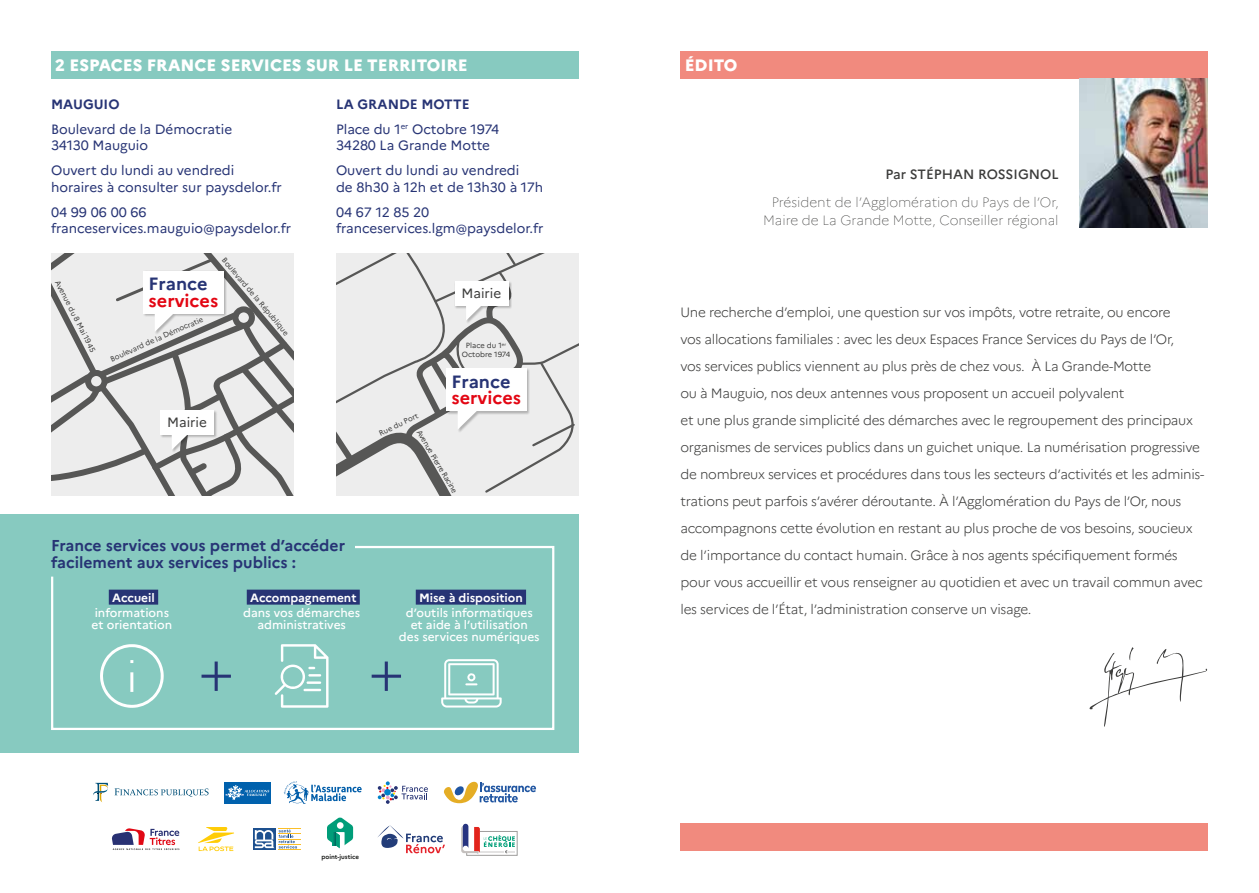
<style>
.page{position:relative;width:1259px;height:893px;background:#fff}
.page>*{position:absolute;margin:0;border:0;box-sizing:border-box;transform-origin:0 0}
.t1{font:300 58.35px "Marianne";color:#273475}
.t2{font:700 17.85px "Marianne";color:#e30613}
.t3{font:700 17.85px "Marianne";color:#273475}
.t4{font:800 16.5px "Marianne";color:#fff}
.t5{font:700 15.75px/17.2px "Marianne";color:#273475}
.t6{font:300 13.5px/27px "Marianne";letter-spacing:-.02em;color:#3c3c3b}
.t7{font:13.5px/16.5px "Marianne";color:#273475}
.t8{font:100 13.5px/18px "Marianne";color:#3c3c3b;text-align:right}
.t9{font:500 13.5px "Marianne";color:#3c3c3b}
.t10{font:13.5px "Marianne";color:#3c3c3b}
.t11{font:700 13.5px "Marianne";color:#273475}
.t12{font:500 12px/12px "Marianne";color:#fff;text-align:center}
.t13{font:700 12px "Marianne";color:#fff}
.t14{font:7.5px/9px "Marianne";color:#3c3c3b;text-align:center}
.t15{font:700 6.15px "Marianne";color:#1d1e1c}
.s1{font-weight:700}
</style>
<div class="page">
<div style="left:0;top:515px;width:578px;height:238px;background:#87cac0"></div>
<svg style="left:51px;top:545px;width:504px;height:185px"></svg>
<div style="left:51px;top:51px;width:527px;height:27px;background:#87cac0"></div>
<div style="left:680px;top:51px;width:528px;height:27px;background:#f18a7e"></div>
<div style="left:680px;top:823px;width:528px;height:27px;background:#f18a7e"></div>
<img style="left:1080px;top:78px;width:127px;height:149px">
<svg style="left:1089px;top:647px;width:118px;height:80px"></svg>
<svg style="left:327px;top:817px;width:26px;height:31px"></svg>
<div style="left:337px;top:822px;width:6px;height:7px;background:#fff;border-radius:50%"></div>
<svg style="left:198px;top:827px;width:36px;height:24px"></svg>
<svg style="left:112px;top:828px;width:67px;height:22px"></svg>
<svg style="left:253px;top:828px;width:2px;height:22px"></svg>
<svg style="left:255px;top:828px;width:45px;height:22px"></svg>
<svg style="left:378px;top:825px;width:67px;height:28px"></svg>
<svg style="left:461px;top:823px;width:54px;height:32px"></svg>
<svg style="left:93px;top:783px;width:15px;height:19px"></svg>
<svg style="left:114px;top:788px;width:95px;height:9px"></svg>
<div style="left:224px;top:782px;width:47px;height:21px;background:#0061ad"></div>
<svg style="left:226px;top:785px;width:43px;height:15px"></svg>
<svg style="left:284px;top:781px;width:78px;height:23px"></svg>
<svg style="left:377px;top:781px;width:51px;height:23px"></svg>
<svg style="left:444px;top:782px;width:92px;height:21px"></svg>
<svg style="left:51px;top:253px;width:242px;height:243px;background:#d3d3d3"></svg>
<div style="left:160px;top:411px;width:54px;height:24px;background:#fff"></div>
<svg style="left:336px;top:253px;width:242px;height:243px;background:#dfdfdf"></svg>
<div style="left:446px;top:368px;width:80px;height:43px;background:#fff"></div>
<p class="t4" style="left:55px;top:55px;width:414px">2 ESPACES FRANCE SERVICES SUR LE TERRITOIRE</p>
<p class="t4" style="left:685px;top:55px;width:54px">ÉDITO</p>
<p class="t11" style="left:51px;top:96px;width:70px">MAUGUIO</p>
<p class="t7" style="left:51px;top:121px;width:183px">Boulevard de la Démocratie<br>34130 Mauguio</p>
<p class="t7" style="left:51px;top:162px;width:232px">Ouvert du lundi au vendredi horaires à consulter sur paysdelor.fr</p>
<p class="t7" style="left:51px;top:204px;width:242px">04 99 06 00 66 franceservices.mauguio@paysdelor.fr</p>
<p class="t7" style="left:336px;top:91px;width:165px;line-height:25px"><span class="s1">LA GRANDE MOTTE<br></span>Place du 1<sup>er</sup> Octobre 1974</p>
<p class="t7" style="left:336px;top:133px;width:185px;line-height:25px">34280 La Grande Motte<br>Ouvert du lundi au vendredi</p>
<p class="t7" style="left:336px;top:174px;width:209px;line-height:25px">de 8h30 à 12h et de 13h30 à 17h<br>04 67 12 85 20</p>
<p class="t7" style="left:336px;top:220px;width:209px">franceservices.lgm@paysdelor.fr</p>
<p class="t9" style="left:885px;top:166px;width:175px">Par STÉPHAN ROSSIGNOL</p>
<p class="t8" style="left:763px;top:193px;width:297px">Président de l’Agglomération du Pays de l’Or,<br>Maire de La Grande Motte, Conseiller régional</p>
<p class="t14" style="left:61px;top:279px;width:81px;rotate:63deg">Avenue du 8 Mai 1945</p>
<p class="t14" style="left:227px;top:255px;width:100px;rotate:50deg">Boulevard de la République</p>
<h2 class="t3" style="left:149px;top:273px;width:61px">France</h2>
<h2 class="t2" style="left:149px;top:289px;width:71px">services</h2>
<p class="t14" style="left:109px;top:355px;width:102px;rotate:-24deg">Boulevard de la Démocratie</p>
<p class="t10" style="left:167px;top:414px;width:41px">Mairie</p>
<p class="t5" style="left:51px;top:537px;width:295px">France services vous permet d’accéder facilement aux services publics :</p>
<p class="t13" style="left:112px;top:590px;width:44px">Accueil</p>
<p class="t12" style="left:92px;top:607px;width:82px;text-align:left">informations et orientation</p>
<p class="t13" style="left:250px;top:590px;width:108px">Accompagnement</p>
<p class="t12" style="left:243px;top:607px;width:118px">dans vos démarches administratives</p>
<p class="t10" style="left:461px;top:285px;width:41px">Mairie</p>
<p class="t14" style="left:462px;top:341px;width:50px">Place du 1<sup>er<br></sup>Octobre 1974</p>
<h2 class="t3" style="left:451px;top:370px;width:61px">France</h2>
<h2 class="t2" style="left:451px;top:387px;width:71px">services</h2>
<p class="t14" style="left:378px;top:429px;width:44px;rotate:-25deg">Rue du Port</p>
<p class="t14" style="left:422px;top:428px;width:73px;rotate:59deg">Avenue Pierre Racine</p>
<p class="t13" style="left:419px;top:590px;width:105px">Mise à disposition</p>
<p class="t12" style="left:399px;top:607px;width:142px">d’outils informatiques et aide à l’utilisation<br>des services numériques</p>
<h1 class="t1" style="left:199px;top:634px;width:36px">+</h1>
<h1 class="t1" style="left:369px;top:634px;width:36px">+</h1>
<p class="t15" style="left:321px;top:853px;width:39px">point-justice</p>
<p class="t6" style="left:680px;top:298px;width:525px">Une recherche d’emploi, une question sur vos impôts, votre retraite, ou encore<br>vos allocations familiales : avec les deux Espaces France Services du Pays de l’Or,<br>vos services publics viennent au plus près de chez vous. À La Grande-Motte<br>ou à Mauguio, nos deux antennes vous proposent un accueil polyvalent<br>et une plus grande simplicité des démarches avec le regroupement des principaux organismes de services publics dans un guichet unique. La numérisation progressive de nombreux services et procédures dans tous les secteurs d’activités et les adminis&shy;trations peut parfois s’avérer déroutante. À l’Agglomération du Pays de l’Or, nous accompagnons cette évolution en restant au plus proche de vos besoins, soucieux de l’importance du contact humain. Grâce à nos agents spécifiquement formés pour vous accueillir et vous renseigner au quotidien et avec un travail commun avec les services de l’État, l’administration conserve un visage.</p>
</div>
